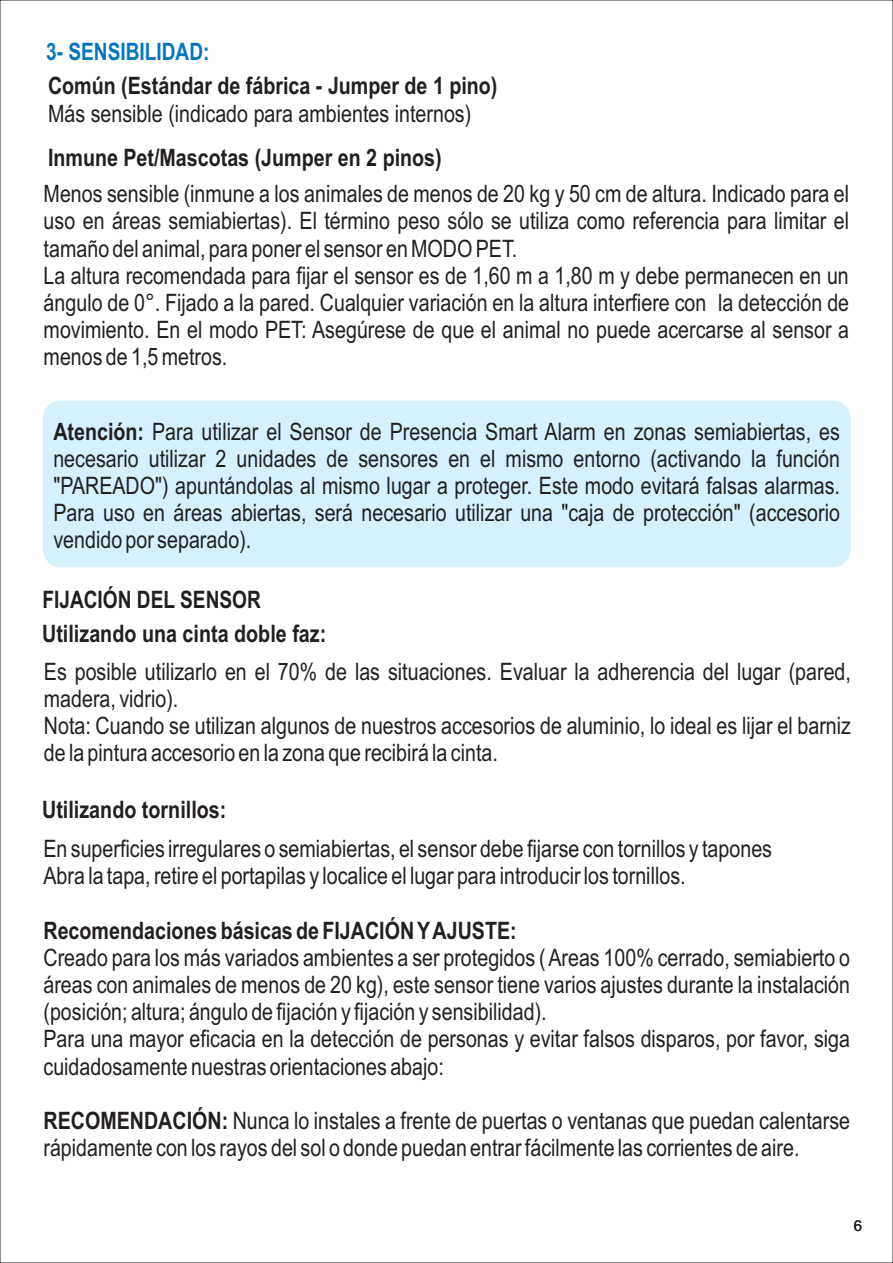
<style>
.page{position:relative;width:893px;height:1263px;background:#fff}
.page>*{position:absolute;margin:0;border:0;box-sizing:border-box;transform-origin:0 0}
.t1{font:700 24.15px/34.3px "Arial Narrow";color:#231f20}
.t2{font:24px/27.2px "Arial Narrow";color:#231f20}
.t3{font:700 24px "Arial Narrow";color:#231f20}
.t4{font:700 24px "Arial Narrow";color:#0077bd}
.t5{font:15px "Arial";color:#231f20}
.s1{font-weight:700}
</style>
<div class="page">
<div style="left:42px;top:400px;width:809px;height:168px;background:#d6f0ff"></div>
<p class="t4" style="left:46px;top:43px;width:165px">3- SENSIBILIDAD:</p>
<p class="t3" style="left:48px;top:77px;width:451px">Común (Estándar de fábrica - Jumper de 1 pino)</p>
<p class="t2" style="left:48px;top:102px;width:425px">Más sensible (indicado para ambientes internos)</p>
<p class="t3" style="left:48px;top:149px;width:395px">Inmune Pet/Mascotas (Jumper en 2 pinos)</p>
<p class="t2" style="left:44px;top:182px;width:807px">Menos sensible (inmune a los animales de menos de 20 kg y 50 cm de altura. Indicado para el uso en áreas semiabiertas). El término peso sólo se utiliza como referencia para limitar el tamaño del animal, para poner el sensor en MODO PET.<br>La altura recomendada para fijar el sensor es de 1,60 m a 1,80 m y debe permanecen en un ángulo de 0°. Fijado a la pared. Cualquier variación en la altura interfiere con la detección de movimiento. En el modo PET: Asegúrese de que el animal no puede acercarse al sensor a menos de 1,5 metros.</p>
<p class="t2" style="left:53px;top:420px;width:788px;text-align:justify"><span class="s1">Atención:</span> Para utilizar el Sensor de Presencia Smart Alarm en zonas semiabiertas, es necesario utilizar 2 unidades de sensores en el mismo entorno (activando la función "PAREADO") apuntándolas al mismo lugar a proteger. Este modo evitará falsas alarmas.<br>Para uso en áreas abiertas, será necesario utilizar una "caja de protección" (accesorio vendido por separado).</p>
<p class="t1" style="left:42px;top:585px;width:286px">FIJACIÓN DEL SENSOR<br>Utilizando una cinta doble faz:</p>
<p class="t2" style="left:44px;top:660px;width:809px">Es posible utilizarlo en el 70% de las situaciones. Evaluar la adherencia del lugar (pared, madera, vidrio).<br>Nota: Cuando se utilizan algunos de nuestros accesorios de aluminio, lo ideal es lijar el barniz de la pintura accesorio en la zona que recibirá la cinta.</p>
<p class="t1" style="left:42px;top:795px;width:186px">Utilizando tornillos:</p>
<p class="t2" style="left:43px;top:837px;width:730px">En superficies irregulares o semiabiertas, el sensor debe fijarse con tornillos y tapones<br>Abra la tapa, retire el portapilas y localice el lugar para introducir los tornillos.</p>
<p class="t3" style="left:43px;top:921px;width:475px">Recomendaciones básicas de FIJACIÓN YAJUSTE:</p>
<p class="t2" style="left:43px;top:946px;width:808px">Creado para los más variados ambientes a ser protegidos ( Areas 100% cerrado, semiabierto o áreas con animales de menos de 20 kg), este sensor tiene varios ajustes durante la instalación (posición; altura; ángulo de fijación y fijación y sensibilidad).<br>Para una mayor eficacia en la detección de personas y evitar falsos disparos, por favor, siga cuidadosamente nuestras orientaciones abajo:</p>
<p class="t2" style="left:43px;top:1109px;width:808px"><span class="s1">RECOMENDACIÓN:</span> Nunca lo instales a frente de puertas o ventanas que puedan calentarse rápidamente con los rayos del sol o donde puedan entrar fácilmente las corrientes de aire.</p>
<p class="t5" style="left:854px;top:1220px;width:10px">6</p>
</div>
